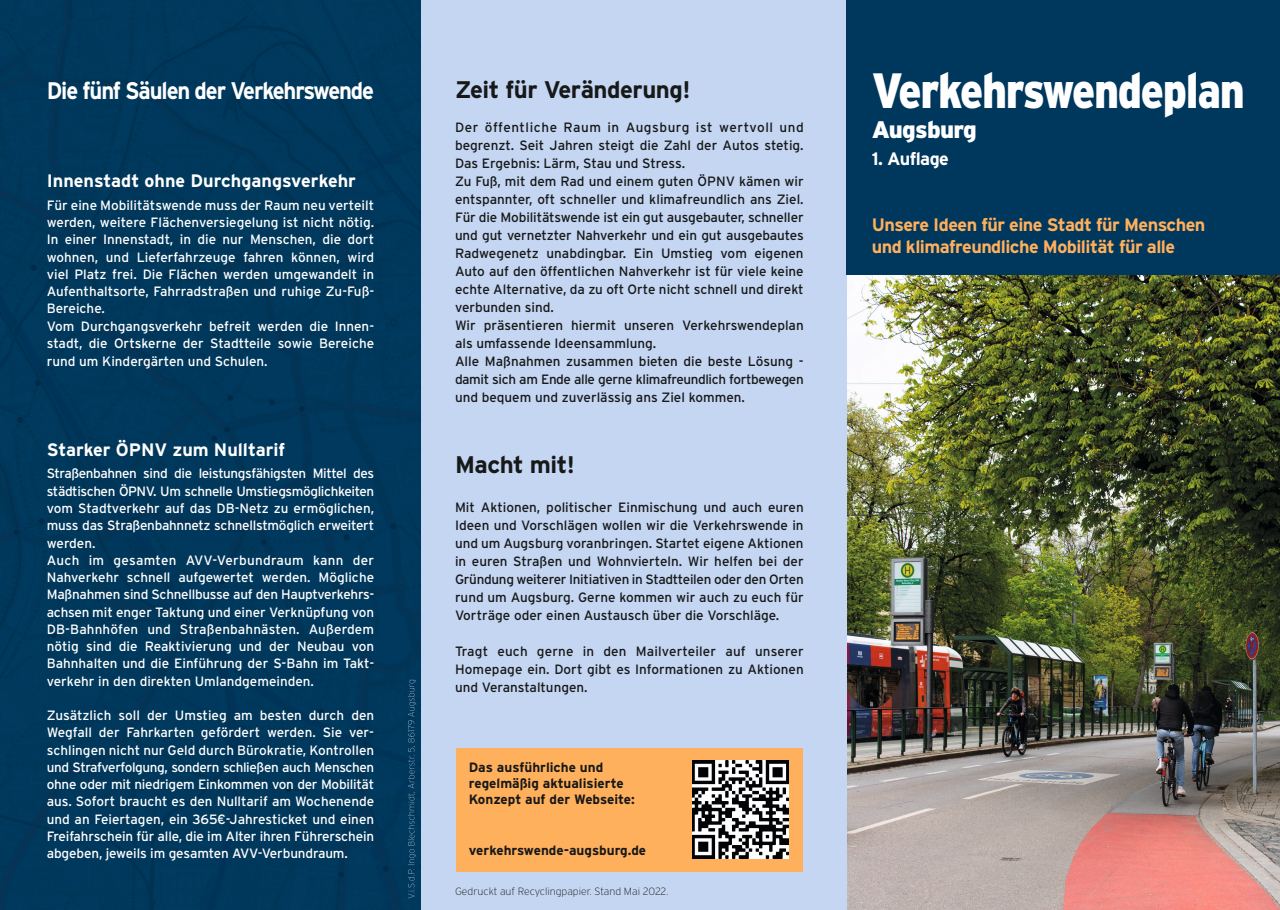
<style>
.page{position:relative;width:1280px;height:910px;background:#fff}
.page>*{position:absolute;margin:0;border:0;box-sizing:border-box;transform-origin:0 0}
.t1{font:900 49.5px "Interstate";letter-spacing:-.03em;color:#fff;scale:.86 1}
.t2{font:700 24px "Interstate";letter-spacing:-.05em;color:#fff;scale:.92 1}
.t3{font:700 24px "Interstate";letter-spacing:-.02em;color:#171818}
.t4{font:900 24px "Interstate";letter-spacing:-.03em;color:#fff}
.t5{font:700 18px/22.5px "Interstate";letter-spacing:-.03em;color:#ffb05c}
.t6{font:700 18px "Interstate";color:#fff}
.t7{font:700 18px "Interstate";letter-spacing:-.03em;color:#fff}
.t8{font:13.5px/17.2px "Interstate";color:#fff}
.t9{font:13.5px/18px "Interstate";color:#171818;text-align:justify}
.t10{font:700 13.5px/16.2px "Interstate";color:#171818}
.t11{font:200 10.5px "Interstate";color:#171818}
</style>
<div class="page">
<img style="left:846px;top:275px;width:434px;height:635px">
<div style="left:421px;top:0;width:425px;height:910px;background:#c4d6f2"></div>
<div style="left:846px;top:0;width:434px;height:275px;background:#00375d"></div>
<div style="left:456px;top:748px;width:347px;height:123px;background:#ffb05c"></div>
<img style="left:692px;top:761px;width:96px;height:97px">
<div style="left:0;top:0;width:421px;height:910px;background:#00385c"></div>
<img style="left:408px;top:680px;width:8px;height:218px">
<h2 class="t2" style="left:47px;top:77px;width:357px">Die fünf Säulen der Verkehrswende</h2>
<h2 class="t3" style="left:455px;top:76px;width:237px">Zeit für Veränderung!</h2>
<p class="t9" style="left:455px;top:119px;width:350px;text-align:left">Der öffentliche Raum in Augsburg ist wertvoll und begrenzt. Seit Jahren steigt die Zahl der Autos stetig.<br>Das Ergebnis: Lärm, Stau und Stress.<br>Zu Fuß, mit dem Rad und einem guten ÖPNV kämen wir entspannter, oft schneller und klimafreundlich ans Ziel.<br>Für die Mobilitätswende ist ein gut ausgebauter, schneller und gut vernetzter Nahverkehr und ein gut ausgebautes Radwegenetz unabdingbar. Ein Umstieg vom eigenen Auto auf den öffentlichen Nahverkehr ist für viele keine echte Alternative, da zu oft Orte nicht schnell und direkt verbunden sind.<br>Wir präsentieren hiermit unseren Verkehrswendeplan als umfassende Ideensammlung.<br>Alle Maßnahmen zusammen bieten die beste Lösung - damit sich am Ende alle gerne klimafreundlich fortbewegen und bequem und zuverlässig ans Ziel kommen.</p>
<h3 class="t6" style="left:47px;top:171px;width:311px">Innenstadt ohne Durchgangsverkehr</h3>
<p class="t8" style="left:47px;top:196px;width:329px">Für eine Mobilitätswende muss der Raum neu verteilt werden, weitere Flächenversiegelung ist nicht nötig.<br>In einer Innenstadt, in die nur Menschen, die dort wohnen, und Lieferfahrzeuge fahren können, wird viel Platz frei. Die Flächen werden umgewandelt in Aufenthaltsorte, Fahrradstraßen und ruhige Zu-Fuß-Bereiche.<br>Vom Durchgangsverkehr befreit werden die Innen&shy;stadt, die Ortskerne der Stadtteile sowie Bereiche rund um Kindergärten und Schulen.</p>
<h3 class="t6" style="left:47px;top:440px;width:240px">Starker ÖPNV zum Nulltarif</h3>
<p class="t8" style="left:47px;top:465px;width:329px">Straßenbahnen sind die leistungsfähigsten Mittel des städtischen ÖPNV. Um schnelle Umstiegsmöglichkeiten vom Stadtverkehr auf das DB-Netz zu ermöglichen, muss das Straßenbahnnetz schnellstmöglich erweitert werden.<br>Auch im gesamten AVV-Verbundraum kann der Nahverkehr schnell aufgewertet werden. Mögliche Maßnahmen sind Schnellbusse auf den Hauptverkehrs&shy;achsen mit enger Taktung und einer Verknüpfung von DB-Bahnhöfen und Straßenbahnästen. Außerdem nötig sind die Reaktivierung und der Neubau von Bahnhalten und die Einführung der S-Bahn im Takt&shy;verkehr in den direkten Umlandgemeinden.</p>
<p class="t8" style="left:47px;top:707px;width:329px;text-align:justify">Zusätzlich soll der Umstieg am besten durch den Wegfall der Fahrkarten gefördert werden. Sie ver&shy;schlingen nicht nur Geld durch Bürokratie, Kontrollen und Strafverfolgung, sondern schließen auch Menschen ohne oder mit niedrigem Einkommen von der Mobilität aus. Sofort braucht es den Nulltarif am Wochenende und an Feiertagen, ein 365€-Jahresticket und einen Freifahrschein für alle, die im Alter ihren Führerschein abgeben, jeweils im gesamten AVV-Verbundraum.</p>
<h2 class="t3" style="left:455px;top:451px;width:122px">Macht mit!</h2>
<p class="t9" style="left:455px;top:498px;width:350px">Mit Aktionen, politischer Einmischung und auch euren Ideen und Vorschlägen wollen wir die Verkehrswende in und um Augsburg voranbringen. Startet eigene Aktionen in euren Straßen und Wohnvierteln. Wir helfen bei der Gründung weiterer Initiativen in Stadtteilen oder den Orten rund um Augsburg. Gerne kommen wir auch zu euch für Vorträge oder einen Austausch über die Vorschläge.</p>
<p class="t9" style="left:455px;top:642px;width:350px">Tragt euch gerne in den Mailverteiler auf unserer Homepage ein. Dort gibt es Informationen zu Aktionen und Veranstaltungen.</p>
<p class="t10" style="left:469px;top:759px;width:168px">Das ausführliche und regelmäßig aktualisierte<br>Konzept auf der Webseite:</p>
<p class="t10" style="left:469px;top:842px;width:179px">verkehrswende-augsburg.de</p>
<p class="t11" style="left:455px;top:885px;width:215px">Gedruckt auf Recyclingpapier. Stand Mai 2022.</p>
<h1 class="t1" style="left:872px;top:62px;width:436px">Verkehrswendeplan</h1>
<h2 class="t4" style="left:872px;top:115px;width:107px">Augsburg</h2>
<h3 class="t7" style="left:872px;top:148px;width:79px">1. Auflage</h3>
<h3 class="t5" style="left:872px;top:213px;width:335px">Unsere Ideen für eine Stadt für Menschen und klimafreundliche Mobilität für alle</h3>
</div>
